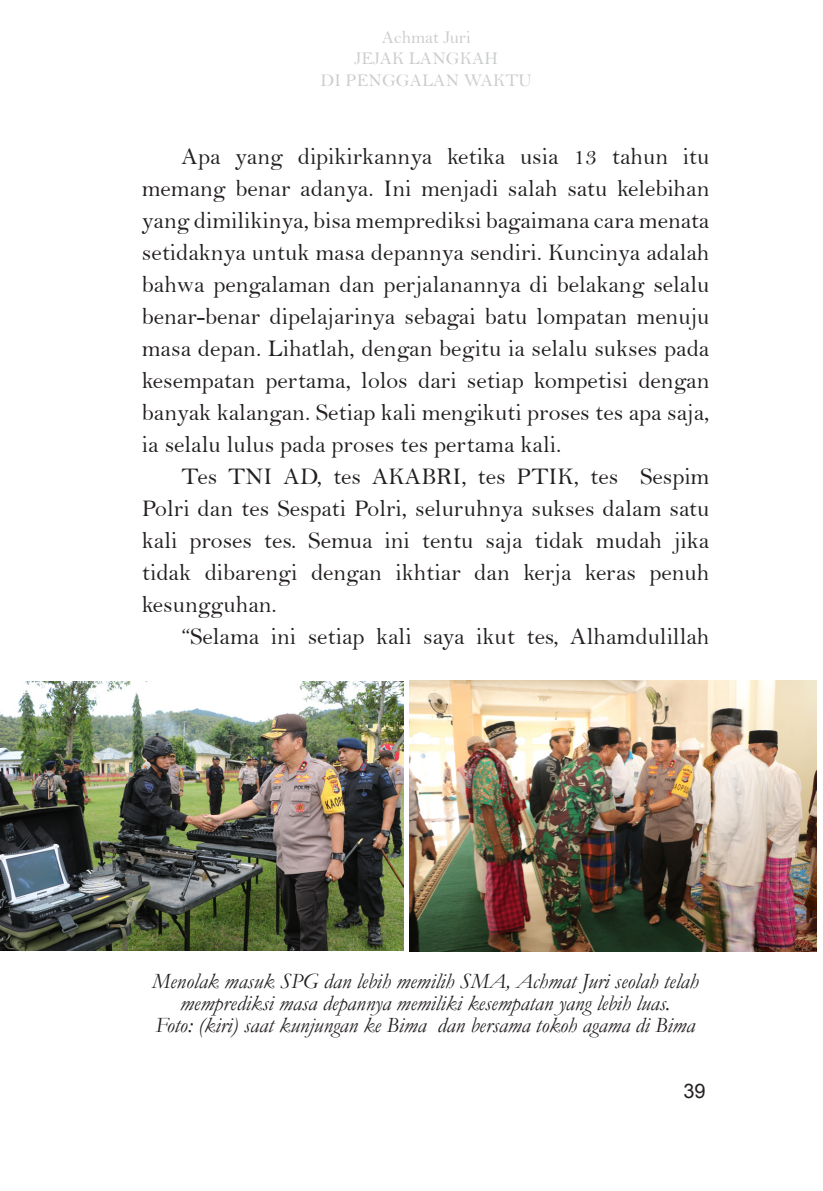
<style>
.page{position:relative;width:823px;height:1191px;background:#fff}
.page>*{position:absolute;margin:0;border:0;box-sizing:border-box;transform-origin:0 0}
.t1{font:24px/32px "Bell";color:#231f20;text-align:justify}
.t2{font:italic 22px/22px "Garamond";color:#231f20;text-align:center}
.t3{font:20px "Arial";color:#231f20}
.t4{font:18px/21.6px "Bell";color:#cbccce;text-align:center}
</style>
<div class="page">
<img style="left:0;top:681px;width:403px;height:269px">
<img style="left:409px;top:680px;width:407px;height:271px">
<p class="t4" style="left:320px;top:26px;width:213px">Achmat Juri<br>JEJAK LANGKAH<br>DI PENGGALAN WAKTU</p>
<p class="t1" style="left:142px;top:140px;width:568px;text-indent:40px">Apa yang dipikirkannya ketika usia 13 tahun itu memang benar adanya. Ini menjadi salah satu kelebihan yang dimilikinya, bisa memprediksi bagaimana cara menata setidaknya untuk masa depannya sendiri. Kuncinya adalah bahwa pengalaman dan perjalanannya di belakang selalu benar-benar dipelajarinya sebagai batu lompatan menuju masa depan. Lihatlah, dengan begitu ia selalu sukses pada kesempatan pertama, lolos dari setiap kompetisi dengan banyak kalangan. Setiap kali mengikuti proses tes apa saja, ia selalu lulus pada proses tes pertama kali.</p>
<p class="t1" style="left:142px;top:460px;width:568px;text-indent:40px">Tes TNI AD, tes AKABRI, tes PTIK, tes Sespim Polri dan tes Sespati Polri, seluruhnya sukses dalam satu kali proses tes. Semua ini tentu saja tidak mudah jika tidak dibarengi dengan ikhtiar dan kerja keras penuh kesungguhan.</p>
<p class="t1" style="left:181px;top:620px;width:529px">“Selama ini setiap kali saya ikut tes, Alhamdulillah</p>
<p class="t2" style="left:152px;top:969px;width:547px">Menolak masuk SPG dan lebih memilih SMA, Achmat Juri seolah telah memprediksi masa depannya memiliki kesempatan yang lebih luas.</p>
<p class="t2" style="left:155px;top:1013px;width:541px">Foto: (kiri) saat kunjungan ke Bima dan bersama tokoh agama di Bima</p>
<p class="t3" style="left:683px;top:1078px;width:24px">39</p>
</div>
